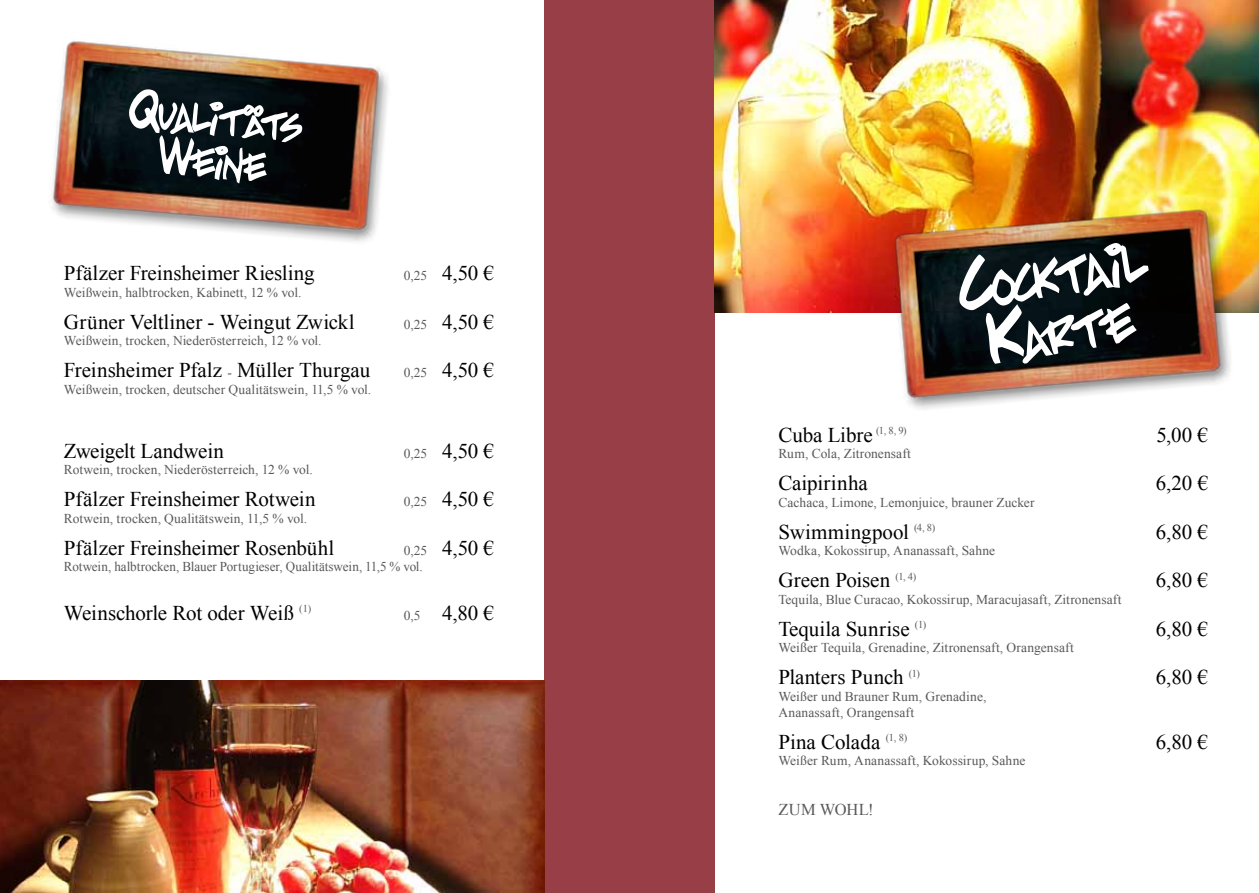
<style>
.page{position:relative;width:1259px;height:893px;background:#fff}
.page>*{position:absolute;margin:0;border:0;box-sizing:border-box;transform-origin:0 0}
.t1{font:54px/43.5px "PP Handwriting Normal";color:#fff;text-align:center}
.t2{font:21px "Times New Roman";letter-spacing:-.005em;color:#000}
.t3{font:16.5px "Times New Roman";letter-spacing:.02em;color:#58595b}
.t4{font:13.5px/16.5px "Times New Roman";letter-spacing:.005em;color:#58595b}
.s1{font-size:13.5px;color:#58595b}
</style>
<div class="page">
<div style="left:629px;top:0;width:85px;height:893px;background:#983e47"></div>
<div style="left:544px;top:0;width:98px;height:893px;background:#983e47"></div>
<img style="left:714px;top:0;width:545px;height:313px">
<img style="left:887px;top:200px;width:355px;height:209px">
<svg style="left:958px;top:243px;width:190px;height:121px"></svg>
<img style="left:51px;top:41px;width:337px;height:201px">
<img style="left:0;top:680px;width:544px;height:213px">
<h1 class="t1" style="left:133px;top:85px;width:172px;rotate:5deg">Qualitäts<br>Weine</h1>
<h2 class="t2" style="left:64px;top:259px;width:252px">Pfälzer Freinsheimer Riesling</h2>
<h2 class="t2" style="left:404px;top:259px;width:92px"><span class="s1">0,25</span> 4,50 €</h2>
<p class="t4" style="left:64px;top:284px;width:239px">Weißwein, halbtrocken, Kabinett, 12 % vol.</p>
<h2 class="t2" style="left:64px;top:308px;width:292px">Grüner Veltliner - Weingut Zwickl</h2>
<h2 class="t2" style="left:404px;top:308px;width:92px"><span class="s1">0,25</span> 4,50 €</h2>
<p class="t4" style="left:64px;top:332px;width:259px">Weißwein, trocken, Niederösterreich, 12 % vol.</p>
<h2 class="t2" style="left:64px;top:356px;width:308px">Freinsheimer Pfalz <span class="s1">-</span> Müller Thurgau</h2>
<h2 class="t2" style="left:404px;top:356px;width:92px"><span class="s1">0,25</span> 4,50 €</h2>
<p class="t4" style="left:64px;top:381px;width:309px">Weißwein, trocken, deutscher Qualitätswein, 11,5 % vol.</p>
<h2 class="t2" style="left:64px;top:437px;width:162px">Zweigelt Landwein</h2>
<h2 class="t2" style="left:404px;top:437px;width:92px"><span class="s1">0,25</span> 4,50 €</h2>
<p class="t4" style="left:64px;top:461px;width:250px">Rotwein, trocken, Niederösterreich, 12 % vol.</p>
<h2 class="t2" style="left:64px;top:485px;width:253px">Pfälzer Freinsheimer Rotwein</h2>
<h2 class="t2" style="left:404px;top:485px;width:92px"><span class="s1">0,25</span> 4,50 €</h2>
<p class="t4" style="left:64px;top:510px;width:245px">Rotwein, trocken, Qualitätswein, 11,5 % vol.</p>
<h2 class="t2" style="left:64px;top:534px;width:272px">Pfälzer Freinsheimer Rosenbühl</h2>
<h2 class="t2" style="left:404px;top:534px;width:92px"><span class="s1">0,25</span> 4,50 €</h2>
<p class="t4" style="left:64px;top:558px;width:360px">Rotwein, halbtrocken, Blauer Portugieser, Qualitätswein, 11,5 % vol.</p>
<h2 class="t2" style="left:64px;top:598px;width:249px">Weinschorle Rot oder Weiß <sup>(1)</sup></h2>
<h2 class="t2" style="left:404px;top:598px;width:92px"><span class="s1">0,5</span> 4,80 €</h2>
<h2 class="t2" style="left:778px;top:421px;width:130px">Cuba Libre <sup>(1,</sup> <sup>8,</sup> <sup>9)</sup></h2>
<h2 class="t2" style="left:1156px;top:421px;width:53px">5,00 €</h2>
<p class="t4" style="left:778px;top:445px;width:134px">Rum, Cola, Zitronensaft</p>
<h2 class="t2" style="left:778px;top:469px;width:91px">Caipirinha</h2>
<h2 class="t2" style="left:1156px;top:469px;width:54px">6,20 €</h2>
<p class="t4" style="left:778px;top:494px;width:258px">Cachaca, Limone, Lemonjuice, brauner Zucker</p>
<h2 class="t2" style="left:778px;top:518px;width:158px">Swimmingpool <sup>(4,</sup> <sup>8)</sup></h2>
<h2 class="t2" style="left:1156px;top:518px;width:53px">6,80 €</h2>
<p class="t4" style="left:778px;top:542px;width:218px">Wodka, Kokossirup, Ananassaft, Sahne</p>
<h2 class="t2" style="left:778px;top:566px;width:139px">Green Poisen <sup>(1,</sup> <sup>4)</sup></h2>
<h2 class="t2" style="left:1156px;top:566px;width:53px">6,80 €</h2>
<p class="t4" style="left:778px;top:591px;width:345px">Tequila, Blue Curacao, Kokossirup, Maracujasaft, Zitronensaft</p>
<h2 class="t2" style="left:778px;top:615px;width:149px">Tequila Sunrise <sup>(1)</sup></h2>
<h2 class="t2" style="left:1156px;top:615px;width:53px">6,80 €</h2>
<p class="t4" style="left:778px;top:639px;width:297px">Weißer Tequila, Grenadine, Zitronensaft, Orangensaft</p>
<h2 class="t2" style="left:778px;top:663px;width:143px">Planters Punch <sup>(1)</sup></h2>
<h2 class="t2" style="left:1156px;top:663px;width:53px">6,80 €</h2>
<p class="t4" style="left:778px;top:688px;width:209px">Weißer und Brauner Rum, Grenadine,<br>Ananassaft, Orangensaft</p>
<h2 class="t2" style="left:778px;top:728px;width:130px">Pina Colada <sup>(1,</sup> <sup>8)</sup></h2>
<h2 class="t2" style="left:1156px;top:728px;width:53px">6,80 €</h2>
<p class="t4" style="left:778px;top:752px;width:249px">Weißer Rum, Ananassaft, Kokossirup, Sahne</p>
<p class="t3" style="left:778px;top:798px;width:97px">ZUM WOHL!</p>
</div>
